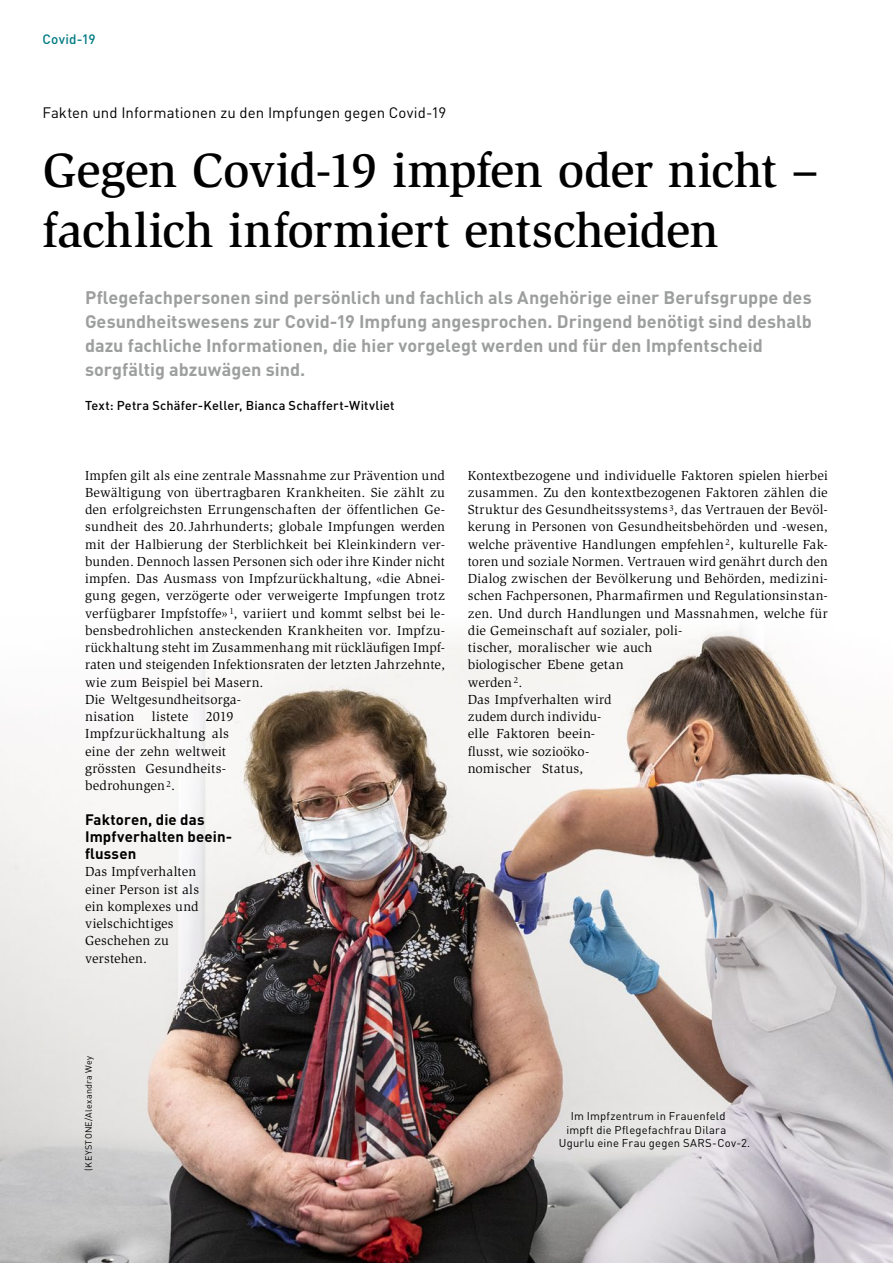
<style>
.page{position:relative;width:893px;height:1263px;background:#fff}
.page>*{position:absolute;margin:0;border:0;box-sizing:border-box;transform-origin:0 0}
.t1{font:500 49.5px/60px "Slimbach Std";letter-spacing:-.015em;color:#000}
.t2{font:700 18px/24px "DIN Pro";color:#9d9e9e}
.t3{font:15px "DIN Pro";letter-spacing:.005em;color:#000}
.t4{font:700 15px/17.2px "DIN Pro";letter-spacing:.01em;color:#000}
.t5{font:13.5px/17.2px "Slimbach Std";letter-spacing:.01em;color:#000}
.t6{font:500 13.5px "DIN Pro";letter-spacing:.01em;color:#007b81}
.t7{font:500 12.75px "DIN Pro";letter-spacing:.015em;color:#000}
.t8{font:11.25px "DIN Pro";letter-spacing:.02em;color:#000}
.t9{font:9px "DIN Pro";letter-spacing:.03em;color:#000}
</style>
<div class="page">
<img style="left:0;top:656px;width:893px;height:607px">
<div style="left:550px;top:1099px;width:228px;height:80px;background:#fff;opacity:.96"></div>
<svg style="left:540px;top:1091px;width:227px;height:80px;fill:#e1dfe0"></svg>
<p class="t6" style="left:43px;top:30px;width:55px">Covid-19</p>
<p class="t3" style="left:43px;top:103px;width:405px">Fakten und Informationen zu den Impfungen gegen Covid-19</p>
<h1 class="t1" style="left:43px;top:140px;width:777px">Gegen Covid-19 impfen oder nicht – fachlich informiert entscheiden</h1>
<p class="t2" style="left:85px;top:284px;width:728px">Pflegefachpersonen sind persönlich und fachlich als Angehörige einer Berufsgruppe des Gesundheitswesens zur Covid-19 Impfung angesprochen. Dringend benötigt sind deshalb dazu fachliche Informationen, die hier vorgelegt werden und für den Impfentscheid sorgfältig abzuwägen sind.</p>
<p class="t7" style="left:85px;top:397px;width:311px">Text: Petra Schäfer-Keller, Bianca Schaffert-Witvliet</p>
<p class="t5" style="left:85px;top:467px;width:362px">Impfen gilt als eine zentrale Massnahme zur Prävention und Bewältigung von übertragbaren Krankheiten. Sie zählt zu den erfolgreichsten Errungenschaften der öffentlichen Ge&shy;sundheit des 20. Jahrhunderts; globale Impfungen werden mit der Halbierung der Sterblichkeit bei Kleinkindern ver&shy;bunden. Dennoch lassen Personen sich oder ihre Kinder nicht impfen. Das Ausmass von Impfzurückhaltung, «die Abnei&shy;gung gegen, verzögerte oder verweigerte Impfungen trotz verfügbarer Impfstoffe» <sup>1</sup>, variiert und kommt selbst bei le&shy;bensbedrohlichen ansteckenden Krankheiten vor. Impfzu&shy;rückhaltung steht im Zusammenhang mit rückläufigen Impf&shy;raten und steigenden Infektionsraten der letzten Jahrzehnte, wie zum Beispiel bei Masern.<br>Die Weltgesundheitsorga-<br>nisation</p>
<p class="t5" style="left:152px;top:708px;width:38px">listete</p>
<p class="t5" style="left:85px;top:708px;width:150px;text-indent:121px">2019<br>Impfzurückhaltung als eine der zehn weltweit grössten Gesundheits&shy;bedrohungen <sup>2</sup>.</p>
<p class="t4" style="left:85px;top:810px;width:149px">Faktoren, die das<br>Impfverhalten beein&shy;flussen</p>
<p class="t5" style="left:85px;top:863px;width:116px">Das Impfverhalten einer Person ist als ein komplexes und vielschichtiges<br>Geschehen zu verstehen.</p>
<p class="t5" style="left:468px;top:467px;width:362px">Kontextbezogene und individuelle Faktoren spielen hierbei zusammen. Zu den kontextbezogenen Faktoren zählen die Struktur des Gesundheitssystems <sup>3</sup>, das Vertrauen der Bevöl&shy;kerung in Personen von Gesundheitsbehörden und -wesen, welche präventive Handlungen empfehlen <sup>2</sup>, kulturelle Fak&shy;toren und soziale Normen. Vertrauen wird genährt durch den Dialog zwischen der Bevölkerung und Behörden, medizini&shy;schen Fachpersonen, Pharmafirmen und Regulationsinstan&shy;zen. Und durch Handlungen und Massnahmen, welche für die Gemeinschaft auf sozialer, poli-<br>tischer, moralischer wie auch<br>biologischer Ebene getan<br>werden <sup>2</sup>.<br>Das Impfverhalten wird<br>zudem durch individu-<br>elle Faktoren beein-<br>flusst, wie sozioöko-<br>nomischer Status,</p>
<p class="t9" style="left:83px;top:1170px;width:116px;rotate:-90deg">(KEYSTONE/Alexandra Wey</p>
<p class="t8" style="left:571px;top:1109px;width:156px">Im Impfzentrum in Frauenfeld</p>
<p class="t8" style="left:566px;top:1122px;width:161px">impft die Pflegefachfrau Dilara</p>
<p class="t8" style="left:559px;top:1136px;width:193px">Ugurlu eine Frau gegen SARS-Cov-2.</p>
</div>
